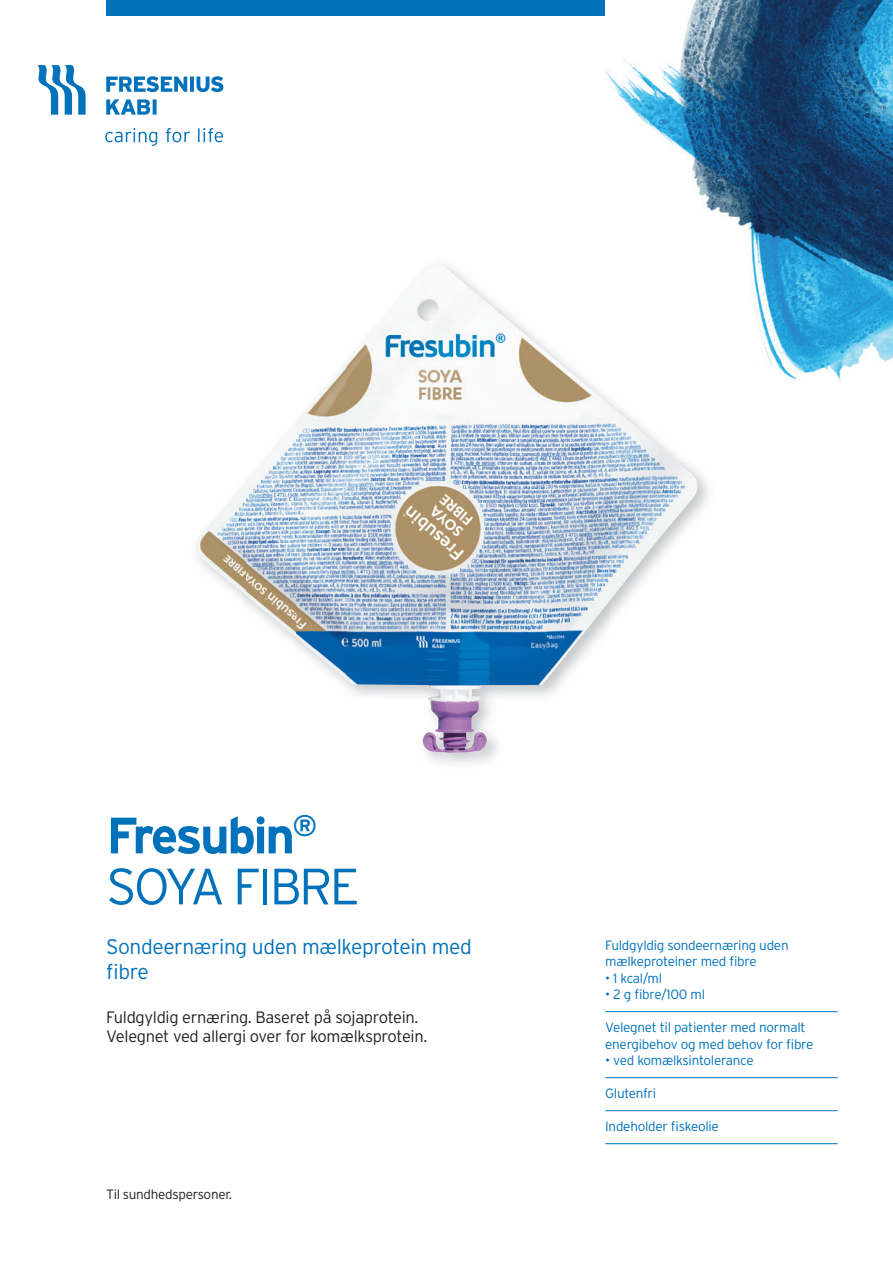
<style>
.page{position:relative;width:893px;height:1263px;background:#fff}
.page>*{position:absolute;margin:0;border:0;box-sizing:border-box;transform-origin:0 0}
.t1{font:300 51px/51px "Interstate";letter-spacing:-.05em;color:#0071bb}
.t2{font:300 21px/25.5px "Interstate";letter-spacing:-.02em;color:#0071bb}
.t3{font:300 16.5px/19.5px "Interstate";letter-spacing:-.02em;color:#231f20}
.t4{font:300 13.5px/16.5px "Interstate";letter-spacing:-.02em;color:#0071bb}
.t5{font:300 13.5px "Interstate";letter-spacing:-.02em;color:#231f20}
.s1{font-weight:700}
</style>
<div class="page">
<div style="left:106px;top:0;width:499px;height:15px;background:#0071bb"></div>
<img style="left:605px;top:0;width:288px;height:381px">
<svg style="left:38px;top:65px;width:48px;height:50px"></svg>
<svg style="left:106px;top:99px;width:51px;height:16px"></svg>
<svg style="left:106px;top:76px;width:117px;height:16px"></svg>
<svg style="left:105px;top:128px;width:118px;height:18px"></svg>
<hr style="left:605px;top:1011px;width:233px;height:1px;background:#0071bb">
<hr style="left:605px;top:1077px;width:233px;height:1px;background:#0071bb">
<hr style="left:605px;top:1110px;width:233px;height:1px;background:#0071bb">
<hr style="left:605px;top:1143px;width:233px;height:1px;background:#0071bb">
<img style="left:663px;top:472px;width:46px;height:83px">
<img style="left:605px;top:258px;width:110px;height:123px">
<img style="left:346px;top:265px;width:202px;height:439px">
<img style="left:296px;top:360px;width:51px;height:319px">
<img style="left:547px;top:353px;width:51px;height:326px">
<img style="left:597px;top:395px;width:51px;height:221px">
<img style="left:245px;top:423px;width:51px;height:214px">
<img style="left:647px;top:437px;width:50px;height:115px">
<img style="left:196px;top:480px;width:50px;height:115px">
<img style="left:422px;top:704px;width:65px;height:49px">
<h1 class="t1" style="left:106px;top:809px;width:255px"><span class="s1">Fresubin</span><sup>®<br></sup>SOYA FIBRE</h1>
<h2 class="t2" style="left:106px;top:933px;width:367px">Sondeernæring uden mælkeprotein med fibre</h2>
<p class="t3" style="left:106px;top:1007px;width:323px">Fuldgyldig ernæring. Baseret på sojaprotein.<br>Velegnet ved allergi over for komælksprotein.</p>
<p class="t5" style="left:106px;top:1187px;width:127px">Til sundhedspersoner.</p>
<p class="t4" style="left:605px;top:937px;width:185px">Fuldgyldig sondeernæring uden mælkeproteiner med fibre</p>
<p class="t4" style="left:605px;top:970px;width:58px">• 1 kcal/ml</p>
<p class="t4" style="left:605px;top:986px;width:101px">• 2 g fibre/100 ml</p>
<p class="t4" style="left:605px;top:1019px;width:210px">Velegnet til patienter med normalt energibehov og med behov for fibre</p>
<p class="t4" style="left:605px;top:1052px;width:150px">• ved komælksintolerance</p>
<p class="t4" style="left:605px;top:1085px;width:52px">Glutenfri</p>
<p class="t4" style="left:605px;top:1118px;width:115px">Indeholder fiskeolie</p>
</div>
